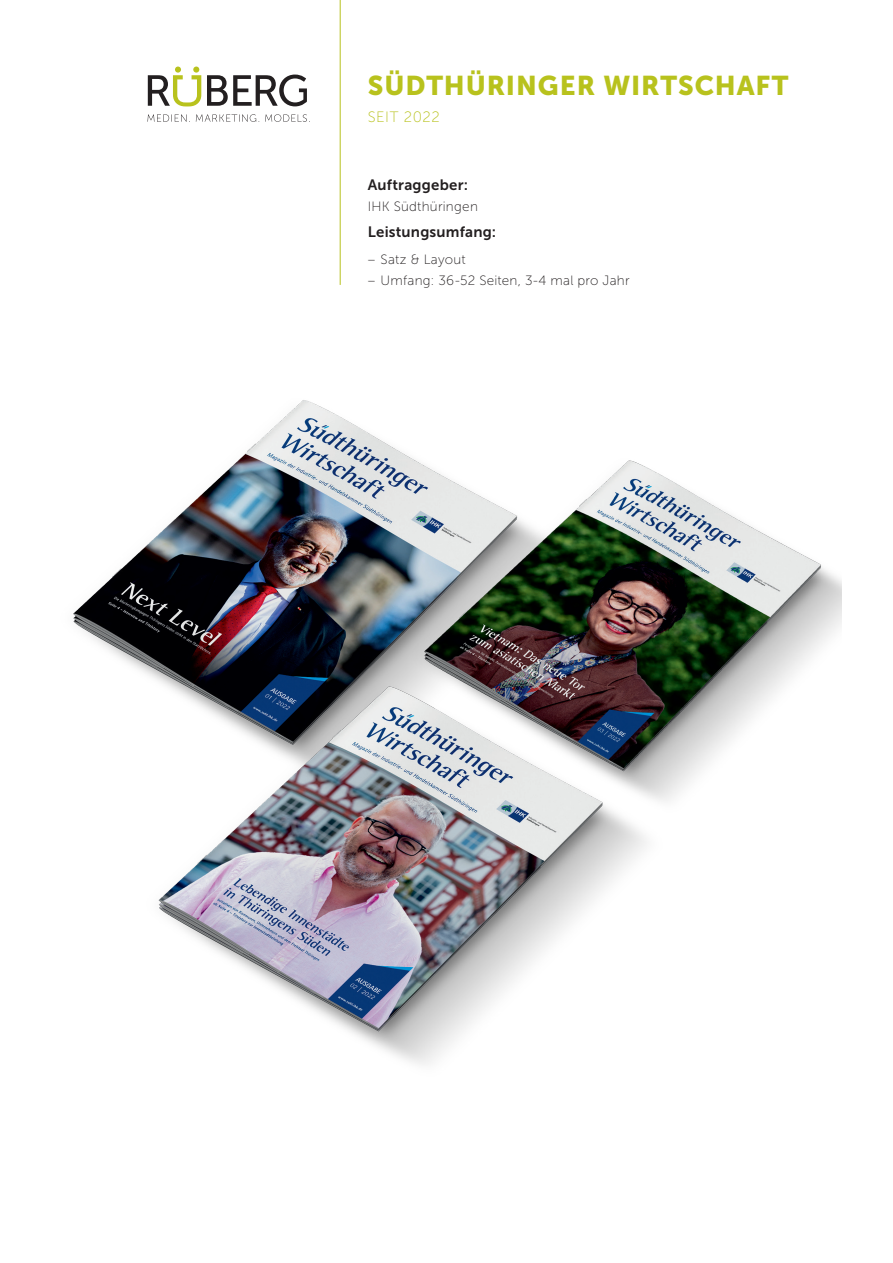
<style>
.page{position:relative;width:893px;height:1263px;background:#fff}
.page>*{position:absolute;margin:0;border:0;box-sizing:border-box;transform-origin:0 0}
.t1{font:27px "Museo Sans 900";letter-spacing:.035em;color:#b8c21d}
.t2{font:15px "Museo Sans 700";letter-spacing:.015em;color:#231f20}
.t3{font:15px "Museo Sans 100";letter-spacing:.03em;color:#b8c21d}
.t4{font:13.5px "Museo Sans 100";letter-spacing:.02em;color:#231f20}
</style>
<div class="page">
<svg style="left:148px;top:67px;width:159px;height:39px"></svg>
<svg style="left:147px;top:114px;width:163px;height:8px"></svg>
<hr style="left:340px;top:0;width:1px;height:285px;background:#b8c21d">
<img style="left:73px;top:400px;width:769px;height:665px">
<h1 class="t1" style="left:368px;top:70px;width:422px">SÜDTHÜRINGER WIRTSCHAFT</h1>
<p class="t3" style="left:368px;top:109px;width:73px">SEIT 2022</p>
<p class="t2" style="left:368px;top:176px;width:102px">Auftraggeber:</p>
<p class="t4" style="left:368px;top:199px;width:112px">IHK Südthüringen</p>
<p class="t2" style="left:368px;top:224px;width:130px">Leistungsumfang:</p>
<p class="t4" style="left:368px;top:252px;width:99px">– Satz &amp; Layout</p>
<p class="t4" style="left:368px;top:273px;width:263px">– Umfang: 36-52 Seiten, 3-4 mal pro Jahr</p>
</div>
